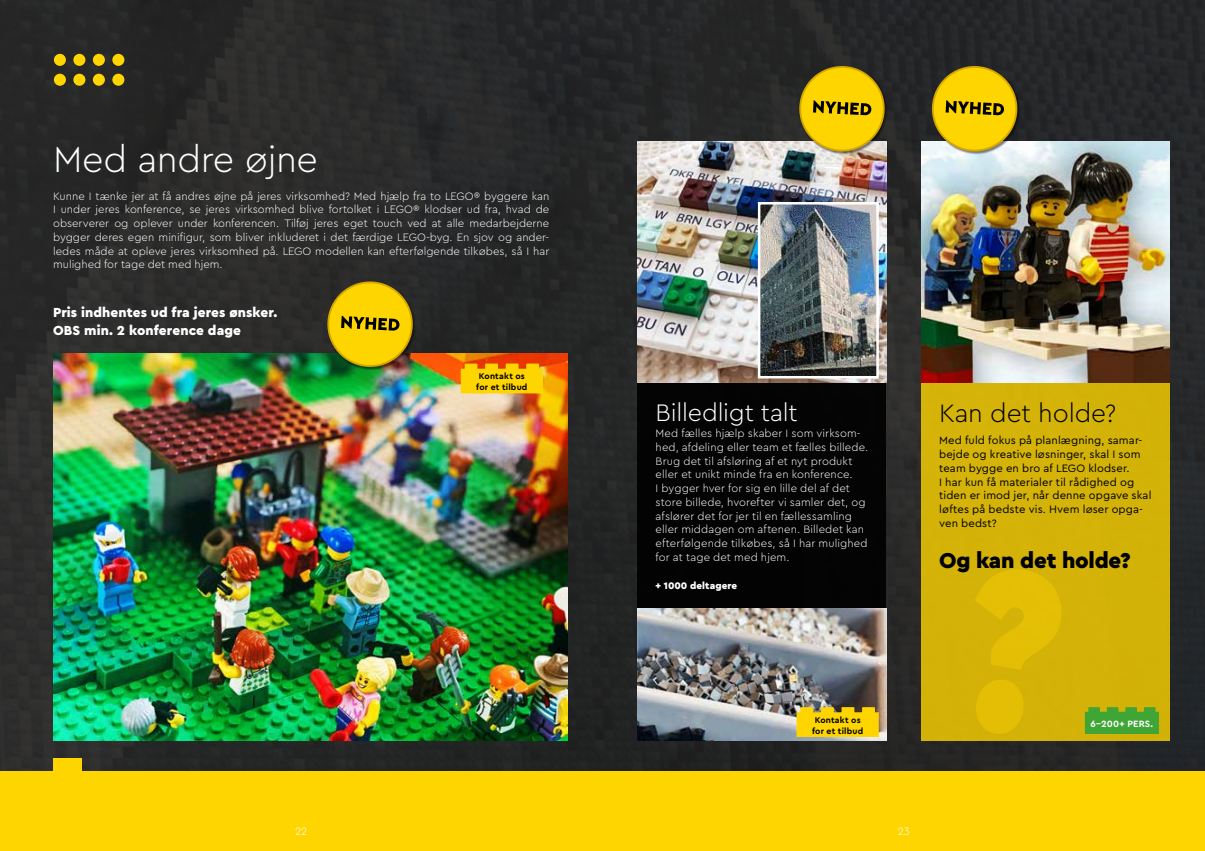
<style>
.page{position:relative;width:1205px;height:851px;background:#fff}
.page>*{position:absolute;margin:0;border:0;box-sizing:border-box;transform-origin:0 0}
.t1{font:300 37.5px "Cera Pro";letter-spacing:-.01em;color:#fff}
.t2{font:300 26.25px "Cera Pro";letter-spacing:-.005em;color:#000}
.t3{font:300 25px "Cera Pro";letter-spacing:-.01em;color:#fff}
.t4{font:900 22.5px "Cera Pro";letter-spacing:-.01em;color:#000}
.t5{font:900 13.75px/17.5px "Cera Pro";letter-spacing:.01em;color:#fff}
.t6{font:300 11.25px/13.8px "Cera Pro";letter-spacing:.01em;color:#fff;text-align:justify}
.t7{font:11.25px/13.8px "Cera Pro";letter-spacing:.01em;color:#000}
.t8{font:900 10px "Cera Pro";letter-spacing:.01em;color:#fff}
.t9{font:700 9.62px "Cera Pro";letter-spacing:.005em;color:#fff}
.t10{font:700 8.75px/11.2px "Cera Pro";letter-spacing:.02em;color:#000}
</style>
<div class="page">
<img style="left:0;top:0;width:1205px;height:771px">
<div style="left:53px;top:758px;width:28px;height:26px;background:#ffd500"></div>
<div style="left:0;top:771px;width:1205px;height:79px;background:#ffd500"></div>
<div style="left:54px;top:54px;width:12px;height:12px;background:#ffd500;border-radius:50%"></div>
<div style="left:73px;top:54px;width:12px;height:12px;background:#ffd500;border-radius:50%"></div>
<div style="left:93px;top:54px;width:12px;height:12px;background:#ffd500;border-radius:50%"></div>
<div style="left:112px;top:54px;width:12px;height:12px;background:#ffd500;border-radius:50%"></div>
<div style="left:73px;top:74px;width:12px;height:12px;background:#ffd500;border-radius:50%"></div>
<div style="left:93px;top:74px;width:12px;height:12px;background:#ffd500;border-radius:50%"></div>
<div style="left:112px;top:74px;width:12px;height:12px;background:#ffd500;border-radius:50%"></div>
<div style="left:54px;top:74px;width:12px;height:12px;background:#ffd500;border-radius:50%"></div>
<img style="left:638px;top:142px;width:248px;height:241px">
<img style="left:53px;top:354px;width:514px;height:386px">
<svg style="left:461px;top:363px;width:82px;height:30px;background:#fdc800"></svg>
<img style="left:921px;top:142px;width:248px;height:241px">
<div style="left:921px;top:383px;width:248px;height:357px;background:#d4b208"></div>
<div style="left:638px;top:383px;width:248px;height:357px;background:#000"></div>
<svg style="left:975px;top:569px;width:86px;height:165px"></svg>
<svg style="left:1085px;top:707px;width:74px;height:26px;background:#49a531"></svg>
<img style="left:761px;top:205px;width:115px;height:170px">
<div style="left:758px;top:202px;width:121px;height:176px;border:2px solid #fff"></div>
<img style="left:638px;top:608px;width:248px;height:132px">
<svg style="left:796px;top:707px;width:83px;height:29px;background:#f3cb07"></svg>
<div style="left:327px;top:281px;width:89px;height:89px;background:#000;opacity:.5"></div>
<svg style="left:325px;top:279px;width:90px;height:89px;background:#b3990b"></svg>
<div style="left:799px;top:66px;width:89px;height:89px;background:#000;opacity:.5"></div>
<svg style="left:797px;top:64px;width:90px;height:88px;background:#c0a316"></svg>
<div style="left:932px;top:66px;width:88px;height:89px;background:#000;opacity:.5"></div>
<svg style="left:930px;top:64px;width:89px;height:88px;background:#c2a518"></svg>
<h1 class="t1" style="left:53px;top:135px;width:266px">Med andre øjne</h1>
<p class="t6" style="left:53px;top:188px;width:498px">Kunne I tænke jer at få andres øjne på jeres virksomhed? Med hjælp fra to LEGO® byggere kan I under jeres konference, se jeres virksomhed blive fortolket i LEGO® klodser ud fra, hvad de observerer og oplever under konferencen. Tilføj jeres eget touch ved at alle medarbejderne bygger deres egen minifigur, som bliver inkluderet i det færdige LEGO-byg. En sjov og ander&shy;ledes måde at opleve jeres virksomhed på. LEGO modellen kan efterfølgende tilkøbes, så I har mulighed for tage det med hjem.</p>
<p class="t5" style="left:53px;top:303px;width:226px">Pris indhentes ud fra jeres ønsker.<br>OBS min. 2 konference dage</p>
<p class="t10" style="left:476px;top:370px;width:53px">Kontakt os for et tilbud</p>
<h3 class="t3" style="left:656px;top:396px;width:143px">Billedligt talt</h3>
<p class="t6" style="left:656px;top:426px;width:214px;text-align:left">Med fælles hjælp skaber I som virksom&shy;hed, afdeling eller team et fælles billede.<br>Brug det til afsløring af et nyt produkt eller et unikt minde fra en konference.<br>I bygger hver for sig en lille del af det store billede, hvorefter vi samler det, og afslører det for jer til en fællessamling eller middagen om aftenen. Billedet kan efterfølgende tilkøbes, så I har mulighed for at tage det med hjem.</p>
<p class="t8" style="left:656px;top:578px;width:83px">+ 1000 deltagere</p>
<h2 class="t2" style="left:939px;top:395px;width:179px">Kan det holde?</h2>
<p class="t7" style="left:939px;top:433px;width:214px">Med fuld fokus på planlægning, samar&shy;bejde og kreative løsninger, skal I som team bygge en bro af LEGO klodser.<br>I har kun få materialer til rådighed og tiden er imod jer, når denne opgave skal løftes på bedste vis. Hvem løser opga&shy;ven bedst?</p>
<h3 class="t4" style="left:939px;top:545px;width:193px">Og kan det holde?</h3>
<p class="t10" style="left:812px;top:713px;width:53px">Kontakt os for et tilbud</p>
<p class="t6" style="left:295px;top:824px;width:14px">22</p>
<p class="t6" style="left:897px;top:824px;width:14px">23</p>
<p class="t9" style="left:1090px;top:716px;width:64px">6-200+ PERS.</p>
</div>
